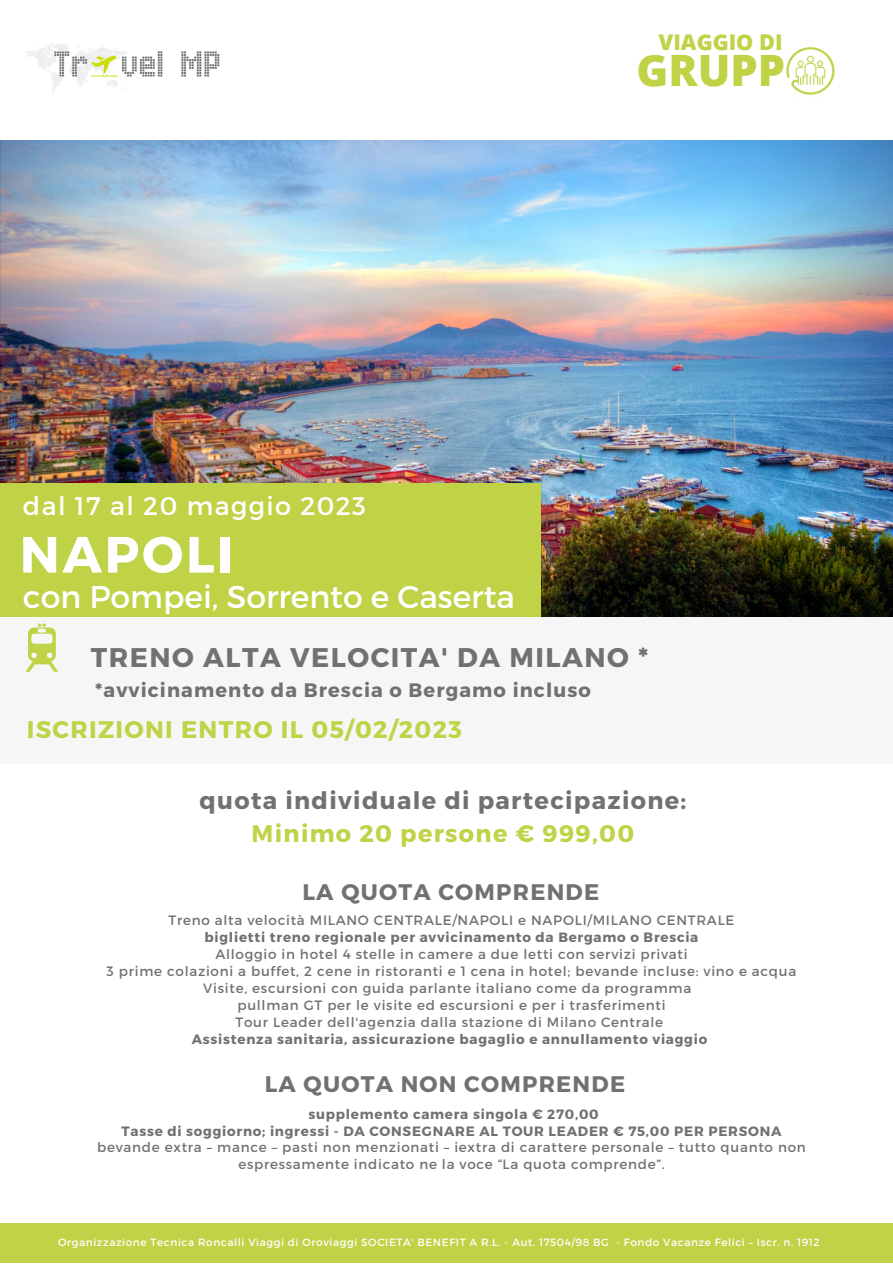
<style>
.page{position:relative;width:893px;height:1264px;background:#fff}
.page>*{position:absolute;margin:0;border:0;box-sizing:border-box;transform-origin:0 0}
.t1{font:700 51px "Montserrat";letter-spacing:.055em;color:#fff}
.t2{font:800 43.2px "Open Sans";color:#c0d246}
.t3{font:31.5px "Montserrat";color:#fff}
.t4{font:700 27px "Montserrat";letter-spacing:.055em;color:#6f7173}
.t5{font:25.5px "Montserrat";letter-spacing:.055em;color:#fff}
.t6{font:700 24px "Montserrat";letter-spacing:.055em;color:#c0d246}
.t7{font:700 24px "Montserrat";letter-spacing:.055em;color:#6f7173}
.t8{font:700 22.5px "Montserrat";letter-spacing:.055em;color:#6f7173}
.t9{font:800 21.6px "Open Sans";color:#c0d246}
.t10{font:700 19.5px "Montserrat";letter-spacing:.055em;color:#6f7173}
.t11{font:13.5px/16.8px "Montserrat";letter-spacing:.055em;color:#6f7173;text-align:center}
.t12{font:700 13.5px/16.8px "Montserrat";letter-spacing:.055em;color:#6f7173;text-align:center}
.t13{font:12px "Montserrat";letter-spacing:.055em;color:#fff}
.t14{font:10.5px "Montserrat";letter-spacing:.055em;color:#fff}
</style>
<div class="page">
<div style="left:0;top:617px;width:892px;height:146px;background:#f6f6f6"></div>
<img style="left:0;top:141px;width:892px;height:475px">
<div style="left:0;top:483px;width:541px;height:133px;background:#c0d246"></div>
<div style="left:0;top:1223px;width:892px;height:39px;background:#c0d246"></div>
<img style="left:26px;top:44px;width:194px;height:49px">
<img style="left:786px;top:46px;width:49px;height:49px">
<svg style="left:26px;top:623px;width:32px;height:48px"></svg>
<h3 class="t9" style="left:658px;top:27px;width:126px">VIAGGIO DI</h3>
<h2 class="t2" style="left:636px;top:40px;width:150px">GRUPP</h2>
<h3 class="t5" style="left:23px;top:489px;width:344px">dal 17 al 20 maggio 2023</h3>
<h1 class="t1" style="left:20px;top:521px;width:215px">NAPOLI</h1>
<h3 class="t3" style="left:23px;top:576px;width:493px">con Pompei, Sorrento e Caserta</h3>
<h3 class="t4" style="left:91px;top:640px;width:559px">TRENO ALTA VELOCITA' DA MILANO *</h3>
<h3 class="t10" style="left:95px;top:677px;width:497px">*avvicinamento da Brescia o Bergamo incluso</h3>
<h3 class="t6" style="left:27px;top:714px;width:436px">ISCRIZIONI ENTRO IL 05/02/2023</h3>
<h3 class="t7" style="left:199px;top:785px;width:488px">quota individuale di partecipazione:</h3>
<h3 class="t6" style="left:251px;top:817px;width:384px">Minimo 20 persone € 999,00</h3>
<h3 class="t8" style="left:302px;top:877px;width:298px">LA QUOTA COMPRENDE</h3>
<p class="t11" style="left:168px;top:911px;width:567px">Treno alta velocità MILANO CENTRALE/NAPOLI e NAPOLI/MILANO CENTRALE</p>
<p class="t12" style="left:204px;top:928px;width:495px">biglietti treno regionale per avvicinamento da Bergamo o Brescia</p>
<p class="t11" style="left:215px;top:945px;width:473px">Alloggio in hotel 4 stelle in camere a due letti con servizi privati</p>
<p class="t11" style="left:107px;top:962px;width:691px">3 prime colazioni a buffet, 2 cene in ristoranti e 1 cena in hotel; bevande incluse: vino e acqua</p>
<p class="t11" style="left:203px;top:979px;width:489px">Visite, escursioni con guida parlante italiano come da programma</p>
<p class="t11" style="left:237px;top:995px;width:429px">pullman GT per le visite ed escursioni e per i trasferimenti</p>
<p class="t11" style="left:235px;top:1012px;width:429px">Tour Leader dell'agenzia dalla stazione di Milano Centrale</p>
<p class="t12" style="left:192px;top:1029px;width:517px">Assistenza sanitaria, assicurazione bagaglio e annullamento viaggio</p>
<h3 class="t8" style="left:265px;top:1069px;width:362px">LA QUOTA NON COMPRENDE</h3>
<p class="t12" style="left:121px;top:1104px;width:661px">supplemento camera singola € 270,00<br>Tasse di soggiorno; ingressi - DA CONSEGNARE AL TOUR LEADER € 75,00 PER PERSONA</p>
<p class="t11" style="left:97px;top:1138px;width:710px">bevande extra – mance – pasti non menzionati – iextra di carattere personale – tutto quanto non espressamente indicato ne la voce “La quota comprende”.</p>
<p class="t13" style="left:122px;top:1234px;width:649px">Organizzazione Tecnica Roncalli Viaggi di Oroviaggi SRL - Fondo Vacanze Felici – Iscr. n. 1912/2020.</p>
<p class="t14" style="left:58px;top:1235px;width:763px">Organizzazione Tecnica Roncalli Viaggi di Oroviaggi SOCIETA' BENEFIT A R.L. - Aut. 17504/98 BG - Fondo Vacanze Felici – Iscr. n. 1912</p>
</div>
